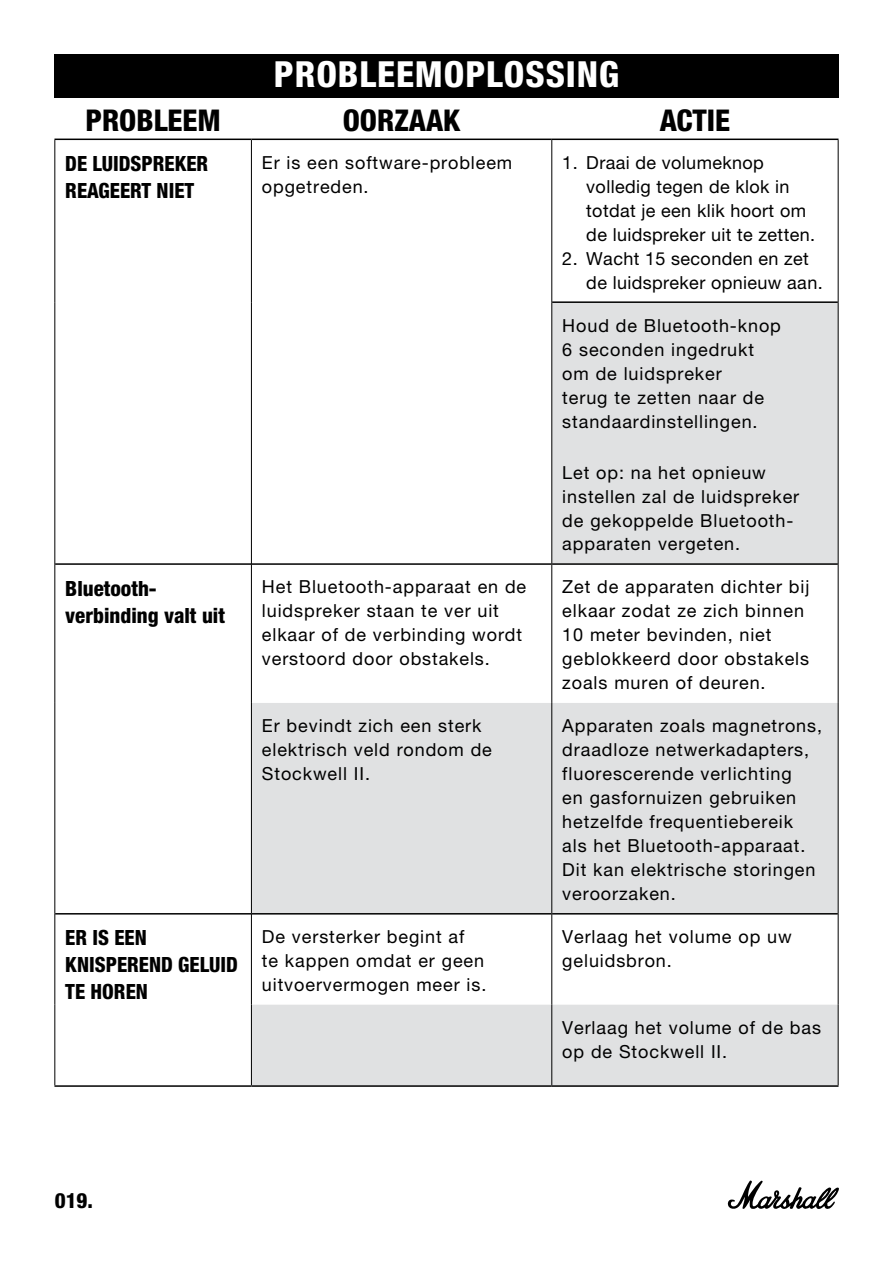
<style>
.page{position:relative;width:893px;height:1263px;background:#fff}
.page>*{position:absolute;margin:0;border:0;box-sizing:border-box;transform-origin:0 0}
.t1{font:800 condensed 36px "Helvetica Neue LT Pro";letter-spacing:.025em;color:#fff}
.t2{font:800 condensed 30px "Helvetica Neue LT Pro";color:#000}
.t3{font:800 condensed 21px/27px "Helvetica Neue LT Pro";color:#000}
.t4{font:800 condensed 21px "Helvetica Neue LT Std";color:#000}
.t5{font:18px/24px "Helvetica Neue LT Pro";letter-spacing:.05em;color:#000}
.t6{font:18px/24px "Helvetica Neue LT Pro";letter-spacing:.02em;color:#000}
</style>
<div class="page">
<div style="left:54px;top:54px;width:785px;height:44px;background:#000"></div>
<svg style="left:727px;top:1180px;width:112px;height:29px"></svg>
<svg style="left:252px;top:303px;width:586px;height:782px;fill:#e0e1e2"></svg>
<hr style="left:55px;top:563px;width:196px;height:2px;background:#000">
<hr style="left:55px;top:913px;width:196px;height:1px;background:#000">
<hr style="left:54px;top:1085px;width:197px;height:2px;background:#000">
<hr style="left:54px;top:139px;width:197px;height:1px;background:#000">
<hr style="left:251px;top:139px;width:301px;height:1px;background:#000">
<hr style="left:552px;top:139px;width:286px;height:1px;background:#000">
<hr style="left:552px;top:301px;width:286px;height:2px;background:#000">
<hr style="left:252px;top:563px;width:299px;height:2px;background:#000">
<hr style="left:552px;top:563px;width:286px;height:2px;background:#000">
<hr style="left:252px;top:913px;width:299px;height:1px;background:#000">
<hr style="left:552px;top:913px;width:286px;height:1px;background:#000">
<hr style="left:251px;top:1085px;width:301px;height:2px;background:#000">
<hr style="left:552px;top:1085px;width:286px;height:2px;background:#000">
<hr style="left:54px;top:140px;width:1px;height:162px;background:#000">
<hr style="left:54px;top:302px;width:1px;height:262px;background:#000">
<hr style="left:54px;top:564px;width:1px;height:139px;background:#000">
<hr style="left:54px;top:703px;width:1px;height:211px;background:#000">
<hr style="left:54px;top:914px;width:1px;height:91px;background:#000">
<hr style="left:54px;top:1005px;width:1px;height:80px;background:#000">
<hr style="left:251px;top:140px;width:1px;height:162px;background:#000">
<hr style="left:551px;top:140px;width:1px;height:162px;background:#000">
<hr style="left:838px;top:140px;width:1px;height:162px;background:#000">
<hr style="left:251px;top:302px;width:1px;height:262px;background:#000">
<hr style="left:551px;top:302px;width:1px;height:262px;background:#000">
<hr style="left:838px;top:302px;width:1px;height:262px;background:#000">
<hr style="left:251px;top:564px;width:1px;height:139px;background:#000">
<hr style="left:551px;top:564px;width:1px;height:139px;background:#000">
<hr style="left:838px;top:564px;width:1px;height:139px;background:#000">
<hr style="left:251px;top:703px;width:1px;height:211px;background:#000">
<hr style="left:551px;top:703px;width:1px;height:211px;background:#000">
<hr style="left:838px;top:703px;width:1px;height:211px;background:#000">
<hr style="left:251px;top:914px;width:1px;height:91px;background:#000">
<hr style="left:551px;top:914px;width:1px;height:91px;background:#000">
<hr style="left:838px;top:914px;width:1px;height:91px;background:#000">
<hr style="left:251px;top:1005px;width:1px;height:80px;background:#000">
<hr style="left:551px;top:1005px;width:1px;height:80px;background:#000">
<hr style="left:838px;top:1005px;width:1px;height:80px;background:#000">
<h1 class="t1" style="left:274px;top:52px;width:347px">PROBLEEMOPLOSSING</h1>
<h2 class="t2" style="left:85px;top:102px;width:137px">PROBLEEM</h2>
<h2 class="t2" style="left:343px;top:102px;width:119px">OORZAAK</h2>
<h2 class="t2" style="left:660px;top:102px;width:72px">ACTIE</h2>
<p class="t3" style="left:65px;top:149px;width:144px">DE LUIDSPREKER<br>REAGEERT NIET</p>
<p class="t5" style="left:262px;top:150px;width:252px">Er is een software-probleem opgetreden.</p>
<p class="t6" style="left:586px;top:150px;width:230px;text-indent:-24px">1. Draai de volumeknop volledig tegen de klok in totdat je een klik hoort om de luidspreker uit te zetten.</p>
<p class="t6" style="left:586px;top:246px;width:238px;text-indent:-24px">2. Wacht 15 seconden en zet de luidspreker opnieuw aan.</p>
<p class="t5" style="left:562px;top:313px;width:220px">Houd de Bluetooth-knop<br>6 seconden ingedrukt om de luidspreker<br>terug te zetten naar de standaardinstellingen.</p>
<p class="t5" style="left:562px;top:460px;width:238px">Let op: na het opnieuw instellen zal de luidspreker de gekoppelde Bluetooth&shy;apparaten vergeten.</p>
<p class="t3" style="left:65px;top:574px;width:161px">Bluetooth&shy;verbinding valt uit</p>
<p class="t5" style="left:262px;top:575px;width:266px">Het Bluetooth-apparaat en de luidspreker staan te ver uit elkaar of de verbinding wordt verstoord door obstakels.</p>
<p class="t5" style="left:562px;top:575px;width:249px">Zet de apparaten dichter bij elkaar zodat ze zich binnen<br>10 meter bevinden, niet geblokkeerd door obstakels zoals muren of deuren.</p>
<p class="t5" style="left:262px;top:714px;width:231px">Er bevindt zich een sterk elektrisch veld rondom de<br>Stockwell II.</p>
<p class="t5" style="left:562px;top:714px;width:261px">Apparaten zoals magnetrons, draadloze netwerkadapters, fluorescerende verlichting<br>en gasfornuizen gebruiken hetzelfde frequentiebereik als het Bluetooth-apparaat.<br>Dit kan elektrische storingen veroorzaken.</p>
<p class="t3" style="left:65px;top:924px;width:174px">ER IS EEN<br>KNISPEREND GELUID<br>TE HOREN</p>
<p class="t5" style="left:262px;top:924px;width:226px">De versterker begint af<br>te kappen omdat er geen uitvoervermogen meer is.</p>
<p class="t5" style="left:562px;top:924px;width:231px">Verlaag het volume op uw geluidsbron.</p>
<p class="t5" style="left:562px;top:1015px;width:260px">Verlaag het volume of de bas op de Stockwell II.</p>
<p class="t4" style="left:55px;top:1187px;width:40px">019.</p>
</div>
